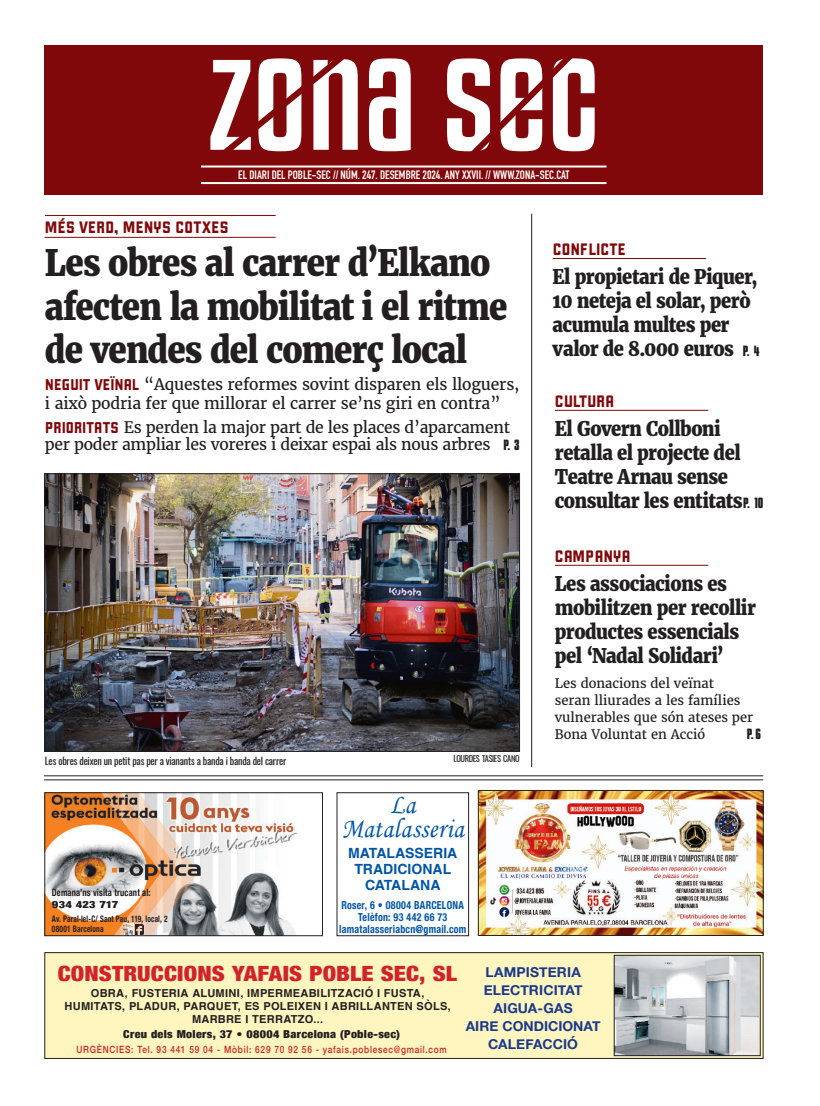
<style>
.page{position:relative;width:820px;height:1106px;background:#fff}
.page>*{position:absolute;margin:0;border:0;box-sizing:border-box;transform-origin:0 0}
.t1{font:150px "Kenyan Coffee Rg";color:#fff}
.t2{font:800 36px/43.2px "Merriweather";letter-spacing:-.03em;color:#231f20;scale:.91 1}
.t3{font:28.1px/24.1px "Monotype Corsiva";letter-spacing:.02em;color:#0155a5;text-align:center;scale:.9 1}
.t4{font:900 condensed 21px "Helvetica Neue";letter-spacing:.005em;color:#d1232a;scale:1.15 1}
.t5{font:800 20px/24px "Merriweather";letter-spacing:-.025em;color:#231f20;scale:.91 1}
.t6{font:18px "Liquorstore";letter-spacing:.015em;color:#81080a}
.t7{font:15.8px/18.9px "Merriweather";letter-spacing:-.01em;color:#231f20}
.t8{font:700 14.1px/16.1px "Helvetica";color:#0155a5;text-align:center}
.t9{font:700 13.7px/17.9px "Helvetica Neue";letter-spacing:.005em;color:#1b388c;text-align:center}
.t10{font:13px/17px "Merriweather";color:#231f20}
.t11{font:700 13px "Kenyan Coffee Rg";color:#231f20}
.t12{font:700 12px "DIN Condensed";color:#fff}
.t13{font:700 11px/13.2px "Helvetica";letter-spacing:.025em;color:#231f20;text-align:center}
.t14{font:700 condensed 11px/12px "Helvetica Neue";letter-spacing:.025em;color:#0155a5;text-align:center;scale:.9 1}
.t15{font:900 condensed 11px "Helvetica Neue";letter-spacing:.025em;color:#231f20;scale:1.1 1}
.t16{font:500 10px "Helvetica Neue";letter-spacing:.09em;color:#d1232a;scale:.83 1}
.t17{font:10px "Oswald";letter-spacing:-.02em;color:#231f20}
.t18{font:700 condensed 10px "Helvetica Neue";letter-spacing:.015em;color:#231f20;scale:.85 1}
.t19{font:900 condensed 10px "Helvetica Neue";letter-spacing:.015em;color:#231f20;scale:1.25 1}
.t20{font:700 condensed 9px/9.9px "Helvetica Neue";letter-spacing:.02em;color:#231f20;scale:.82 1}
.t21{font:8.4px "Oswald";letter-spacing:-.045em;color:#231f20}
.s1{font-family:"Liquorstore";font-size:17px;color:#81080a}
.s2{font-family:"Kenyan Coffee Rg";font-weight:700;font-size:13px}
</style>
<div class="page">
<div style="left:45px;top:45px;width:718px;height:150px;background:#81080a"></div>
<svg style="left:456px;top:167px;width:129px;height:1px"></svg>
<hr style="left:201px;top:165px;width:405px;height:2px;background:#fff">
<hr style="left:201px;top:182px;width:405px;height:2px;background:#fff">
<div style="left:336px;top:792px;width:132px;height:144px;border:1px solid #231f20"></div>
<img style="left:47px;top:794px;width:251px;height:140px">
<svg style="left:123px;top:923px;width:20px;height:11px"></svg>
<div style="left:45px;top:792px;width:277px;height:144px;border:1px solid #231f20"></div>
<div style="left:45px;top:952px;width:717px;height:106px;background:#fef5bf"></div>
<div style="left:45px;top:952px;width:718px;height:106px;border:1px solid #231f20"></div>
<img style="left:616px;top:957px;width:141px;height:96px">
<div style="left:614px;top:955px;width:146px;height:100px;border:1px solid #231f20"></div>
<img style="left:47px;top:475px;width:470px;height:274px">
<div style="left:45px;top:473px;width:474px;height:278px;border:1px solid #231f20"></div>
<hr style="left:44px;top:779px;width:719px;height:1px;background:#231f20">
<hr style="left:44px;top:775px;width:719px;height:1px;background:#231f20">
<hr style="left:45px;top:215px;width:230px;height:1px;background:#81080a">
<hr style="left:45px;top:237px;width:230px;height:1px;background:#81080a">
<hr style="left:531px;top:214px;width:1px;height:553px;background:#231f20">
<hr style="left:554px;top:410px;width:154px;height:1px;background:#81080a">
<hr style="left:552px;top:258px;width:154px;height:1px;background:#81080a">
<hr style="left:554px;top:565px;width:154px;height:1px;background:#81080a">
<img style="left:480px;top:792px;width:281px;height:141px">
<div style="left:478px;top:790px;width:285px;height:145px;border:1px solid #231f20"></div>
<h1 class="t1" style="left:208px;top:-11px;width:393px">zona sec</h1>
<p class="t12" style="left:238px;top:167px;width:332px">EL DIARI DEL POBLE-SEC // NÚM. 247. DESEMBRE 2024. ANY XXVII. // WWW.ZONA-SEC.CAT</p>
<p class="t6" style="left:45px;top:216px;width:185px">MÉS VERD, MENYS COTXES</p>
<h2 class="t2" style="left:45px;top:242px;width:509px">Les obres al carrer d’Elkano afecten la mobilitat i el ritme de vendes del comerç local</h2>
<p class="t7" style="left:45px;top:375px;width:476px"><span class="s1">NEGUIT VEÏNAL</span> “Aquestes reformes sovint disparen els lloguers, i això podria fer que millorar el carrer se’ns giri en contra”</p>
<p class="t7" style="left:45px;top:419px;width:476px;line-height:17px"><span class="s1">PRIORITATS</span> Es perden la major part de les places d’aparcament per poder ampliar les voreres i deixar espai als nous arbres <span class="s2">P. 3</span></p>
<p class="t17" style="left:45px;top:753px;width:243px">Les obres deixen un petit pas per a vianants a banda i banda del carrer</p>
<p class="t21" style="left:453px;top:752px;width:68px">LOURDES TASIES CANO</p>
<p class="t6" style="left:552px;top:238px;width:75px">CONFLICTE</p>
<p class="t5" style="left:552px;top:265px;width:229px">El propietari de Piquer,<br>10 neteja el solar, però acumula multes per valor de 8.000 euros <span class="s2">P. 4</span></p>
<p class="t6" style="left:554px;top:390px;width:61px">CULTURA</p>
<p class="t5" style="left:554px;top:416px;width:230px">El Govern Collboni retalla el projecte del<br>Teatre Arnau sense consultar les entitats <span class="s2">P. 10</span></p>
<p class="t6" style="left:554px;top:545px;width:77px">CAMPANYA</p>
<p class="t5" style="left:554px;top:571px;width:222px">Les associacions es mobilitzen per recollir productes essencials pel ‘Nadal Solidari’</p>
<p class="t10" style="left:554px;top:675px;width:200px">Les donacions del veïnat<br>seran lliurades a les famílies vulnerables que són ateses per<br>Bona Voluntat en Acció</p>
<p class="t11" style="left:746px;top:725px;width:16px">P. 6</p>
<h3 class="t3" style="left:341px;top:792px;width:137px">La<br>Matalasseria</h3>
<p class="t8" style="left:348px;top:846px;width:111px">MATALASSERIA<br>TRADICIONAL<br>CATALANA</p>
<p class="t14" style="left:339px;top:898px;width:143px">Roser, 6 • 08004 BARCELONA<br>Telèfon: 93 442 66 73 lamatalasseriabcn@gmail.com</p>
<p class="t18" style="left:52px;top:884px;width:117px">Demana’ns visita trucant al:</p>
<p class="t19" style="left:52px;top:895px;width:55px">934 423 717</p>
<p class="t20" style="left:52px;top:913px;width:142px">Av. Paral·lel-C/ Sant Pau, 119, local, 2<br>08001 Barcelona</p>
<p class="t4" style="left:58px;top:955px;width:348px">CONSTRUCCIONS YAFAIS POBLE SEC, SL</p>
<p class="t13" style="left:64px;top:987px;width:387px">OBRA, FUSTERIA ALUMINI, IMPERMEABILITZACIÓ I FUSTA,<br>HUMITATS, PLADUR, PARQUET, ES POLEIXEN I ABRILLANTEN SÒLS,<br>MARBRE I TERRATZO...</p>
<p class="t9" style="left:465px;top:964px;width:136px">LAMPISTERIA<br>ELECTRICITAT<br>AIGUA-GAS<br>AIRE CONDICIONAT</p>
<p class="t15" style="left:123px;top:1025px;width:253px">Creu dels Molers, 37 • 08004 Barcelona (Poble-sec)</p>
<p class="t9" style="left:488px;top:1035px;width:91px">CALEFACCIÓ</p>
<p class="t16" style="left:76px;top:1041px;width:447px">URGÈNCIES: Tel. 93 441 59 04 - Mòbil: 629 70 92 56 - yafais.poblesec@gmail.com</p>
</div>
